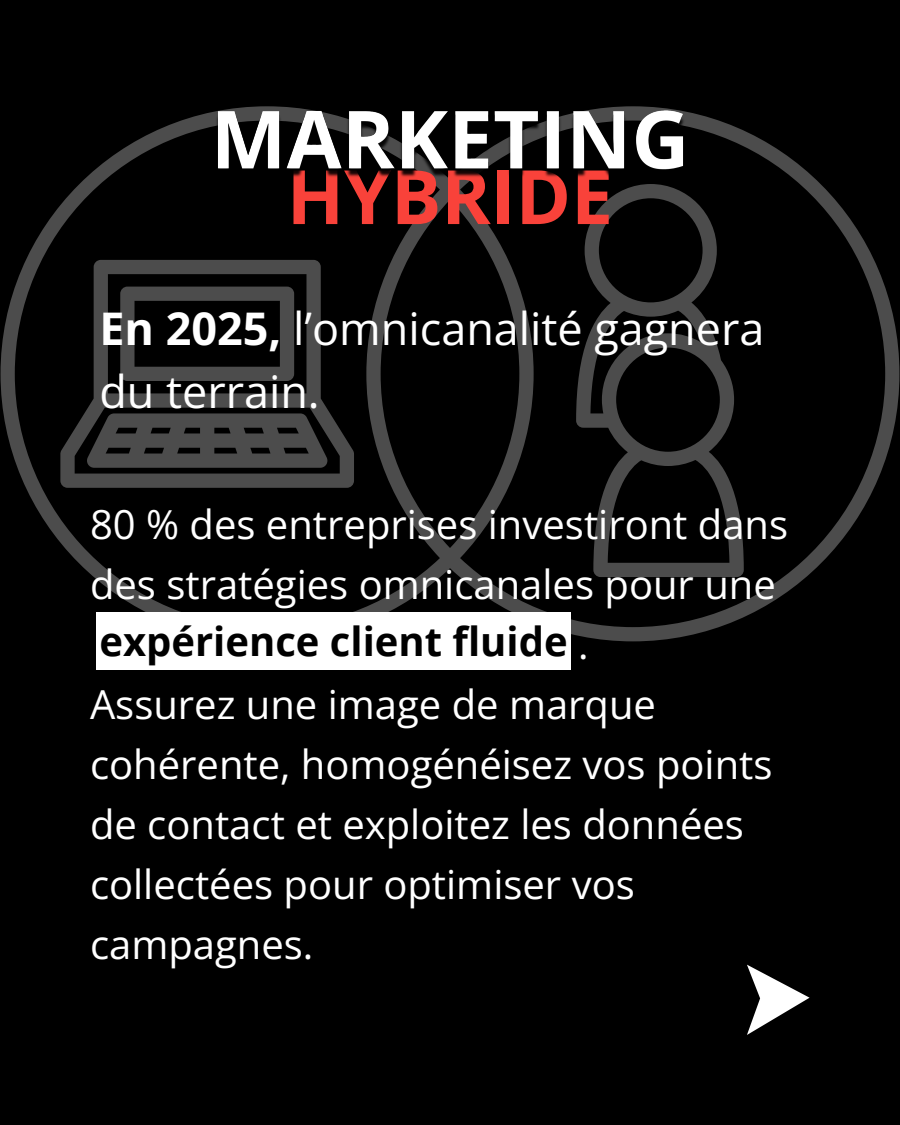
<style>
.page{position:relative;width:900px;height:1125px;background:#000}
.page>*{position:absolute;margin:0;border:0;box-sizing:border-box;transform-origin:0 0}
.t1{font:700 75px "Open Sans";color:#f9423a}
.t2{font:45px/63px "Open Sans";color:#fff}
.t3{font:40px/60px "Open Sans";color:#fff}
.t4{font:700 40px "Open Sans";color:#000}
.s1{font-weight:700}
</style>
<div class="page">
<svg style="left:747px;top:965px;width:63px;height:70px"></svg>
<svg style="left:1px;top:112px;width:898px;height:529px"></svg>
<svg style="left:60px;top:260px;width:294px;height:228px"></svg>
<svg style="left:120px;top:287px;width:174px;height:94px"></svg>
<svg style="left:576px;top:184px;width:168px;height:393px"></svg>
<img style="left:211px;top:106px;width:478px;height:87px">
<div style="left:96px;top:612px;width:475px;height:58px;background:#fff"></div>
<p class="t1" style="left:287px;top:144px;width:328px">HYBRIDE</p>
<p class="t2" style="left:99px;top:296px;width:667px"><span class="s1">En 2025,</span> l’omnicanalité gagnera du terrain.</p>
<p class="t3" style="left:90px;top:494px;width:700px">80 % des entreprises investiront dans des stratégies omnicanales pour une</p>
<p class="t4" style="left:99px;top:614px;width:470px">expérience client fluide</p>
<h1 class="t3" style="left:578px;top:614px;width:12px">.</h1>
<h2 class="t3" style="left:90px;top:674px;width:684px">Assurez une image de marque cohérente, homogénéisez vos points de contact et exploitez les données collectées pour optimiser vos campagnes.</h2>
</div>
